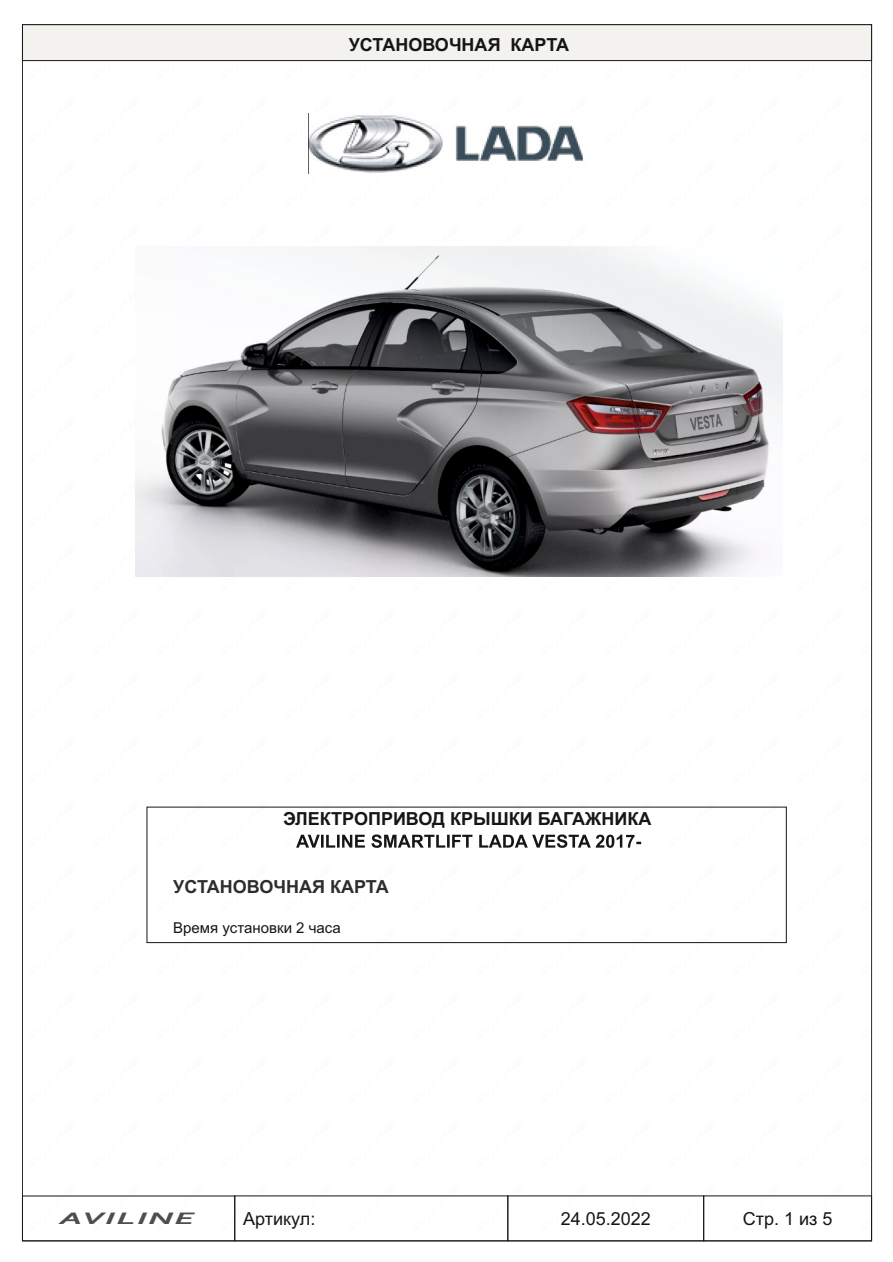
<style>
.page{position:relative;width:893px;height:1262px;background:#fff}
.page>*{position:absolute;margin:0;border:0;box-sizing:border-box;transform-origin:0 0}
.t1{font:700 18px "Arial";color:#151616}
.t2{font:18px "Arial";color:#151616}
.t3{font:700 18px "Arial";color:#2d2d2c}
.t4{font:italic 700 17.55px "Corbel";letter-spacing:.04em;color:#4e4e4d;scale:2.06 1}
.t5{font:15px "Arial";color:#151616}
</style>
<div class="page">
<svg style="left:22px;top:24px;width:849px;height:37px"></svg>
<svg style="left:296px;top:834px;width:345px;height:14px"></svg>
<img style="left:136px;top:246px;width:646px;height:330px">
<div style="left:146px;top:806px;width:640px;height:137px;border:1px solid #151616"></div>
<img style="left:309px;top:115px;width:274px;height:58px">
<div style="left:22px;top:1195px;width:213px;height:46px;border:1px solid #151616"></div>
<div style="left:234px;top:1195px;width:274px;height:46px;border:1px solid #151616"></div>
<div style="left:507px;top:1195px;width:196px;height:46px;border:1px solid #151616"></div>
<div style="left:703px;top:1195px;width:168px;height:46px;border:1px solid #151616"></div>
<p class="t1" style="left:349px;top:38px;width:222px">УСТАНОВОЧНАЯ КАРТА</p>
<p class="t1" style="left:283px;top:812px;width:370px">ЭЛЕКТРОПРИВОД КРЫШКИ БАГАЖНИКА</p>
<p class="t3" style="left:173px;top:879px;width:217px">УСТАНОВОЧНАЯ КАРТА</p>
<p class="t5" style="left:173px;top:921px;width:169px">Время установки 2 часа</p>
<p class="t4" style="left:60px;top:1210px;width:67px">AVILINE</p>
<p class="t2" style="left:243px;top:1211px;width:74px">Артикул:</p>
<p class="t2" style="left:560px;top:1211px;width:92px">24.05.2022</p>
<p class="t2" style="left:742px;top:1211px;width:91px">Стр. 1 из 5</p>
</div>
